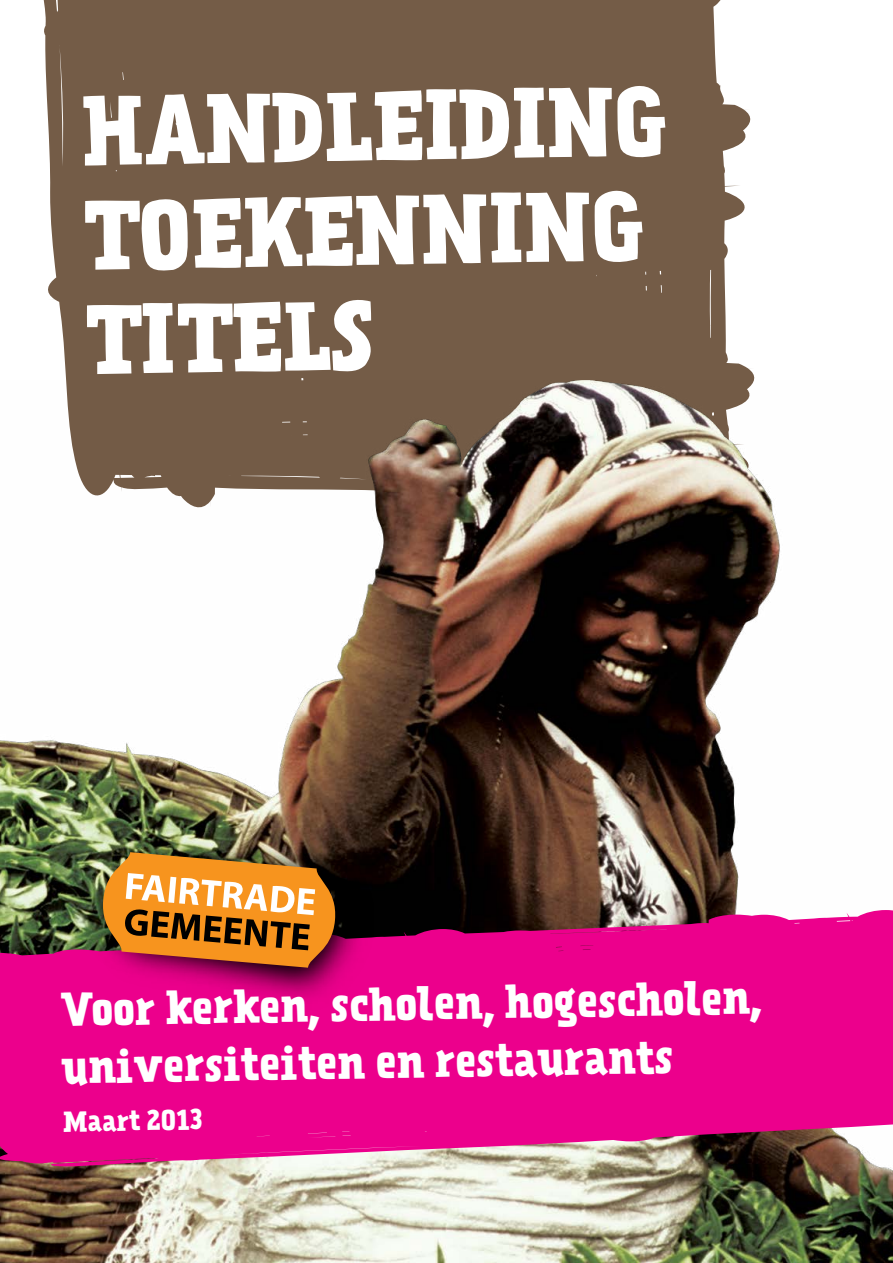
<style>
.page{position:relative;width:893px;height:1263px;background:#fff}
.page>*{position:absolute;margin:0;border:0;box-sizing:border-box;transform-origin:0 0}
.t1{font:700 87px/104.4px "Prater Serif One";color:#fff}
.t2{font:700 42px/57.6px "Prater Serif One";color:#fff}
.t3{font:700 25.5px "Prater Serif One";color:#fff}
</style>
<div class="page">
<div style="left:43px;top:0;width:712px;height:380px;background:#745c47"></div>
<img style="left:0;top:380px;width:893px;height:883px">
<img style="left:0;top:910px;width:893px;height:32px">
<svg style="left:0;top:942px;width:893px;height:224px;background:#e40f8b"></svg>
<img style="left:80px;top:830px;width:285px;height:174px">
<img style="left:93px;top:843px;width:285px;height:174px">
<svg style="left:100px;top:852px;width:238px;height:116px;background:#bf7736"></svg>
<h1 class="t1" style="left:80px;top:76px;width:588px;rotate:-1deg">Handleiding toekenning titels</h1>
<p class="t2" style="left:60px;top:979px;width:703px;rotate:-1deg">Voor kerken, scholen, hogescholen, universiteiten en restaurants</p>
<p class="t3" style="left:62px;top:1103px;width:141px;rotate:-1deg">Maart 2013</p>
</div>
